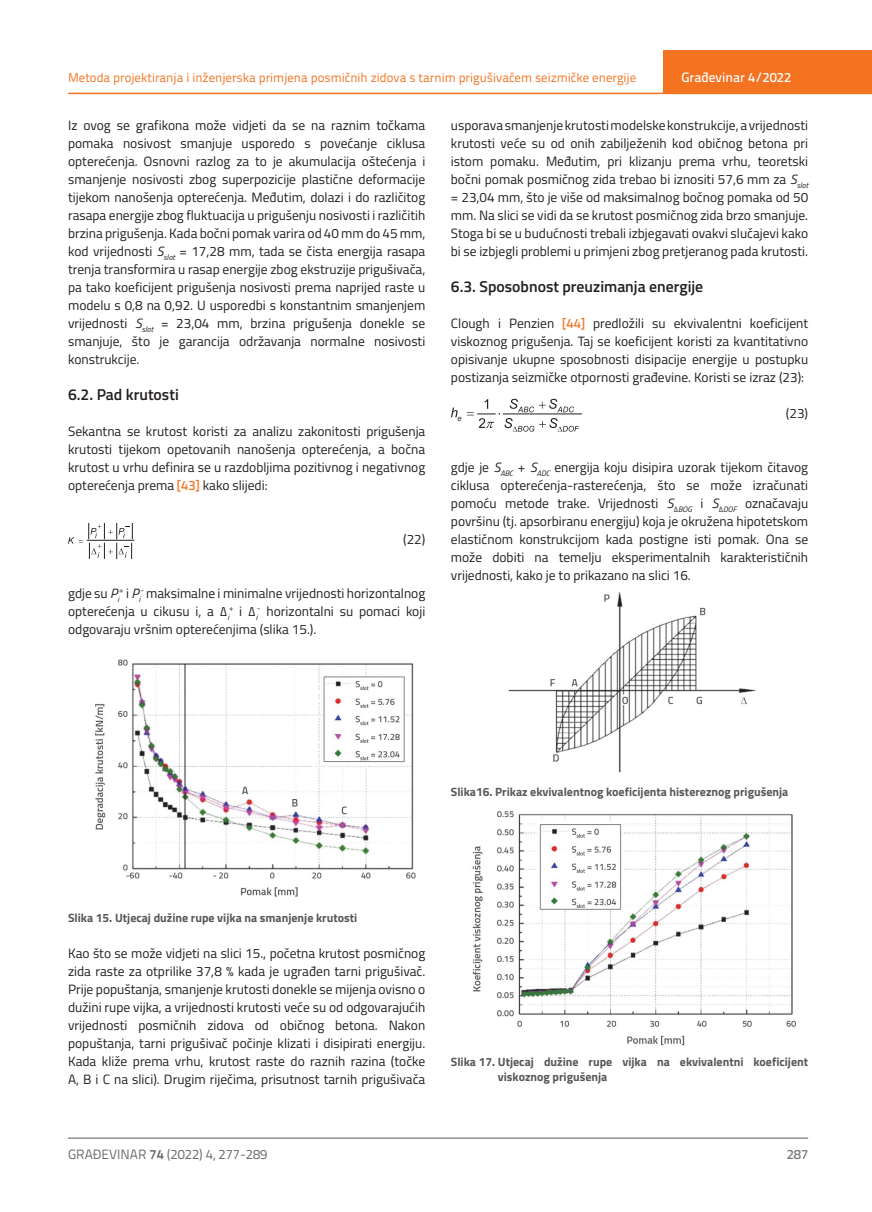
<style>
.page{position:relative;width:872px;height:1212px;background:#fff}
.page>*{position:absolute;margin:0;border:0;box-sizing:border-box;transform-origin:0 0}
.t1{font:600 15.75px "Titillium";color:#231f20}
.t2{font:13.5px/18px "Titillium";color:#231f20;text-align:justify}
.t3{font:13.5px "Titillium Text 22 L";color:#6c6d70}
.t4{font:500 13.5px "Titillium Text 22 L";color:#fff}
.t5{font:500 13.5px "Titillium Text 22 L";color:#787a7d}
.t6{font:12.75px "Titillium Text 22 L";color:#f47321}
.t7{font:700 12px/15px "Titillium";color:#57585a}
.t8{font:7.8px "Titillium";color:#231f20}
.s1{font-style:italic}
.s2{font-family:"Titillium Text 22 L";font-weight:500;color:#f47321}
.s3{font-size:13.5px}
.s4{font-style:italic;font-size:13.5px}
.s5{font-weight:700}
</style>
<div class="page">
<hr style="left:68px;top:93px;width:804px;height:1px;background:#f47321">
<div style="left:663px;top:50px;width:209px;height:44px;background:#f47321"></div>
<hr style="left:68px;top:1138px;width:740px;height:1px;background:#57585a">
<hr style="left:87px;top:540px;width:47px;height:1px;background:#231f20">
<svg style="left:68px;top:523px;width:65px;height:35px"></svg>
<hr style="left:503px;top:414px;width:78px;height:1px;background:#231f20">
<svg style="left:451px;top:408px;width:10px;height:13px"></svg>
<svg style="left:467px;top:399px;width:112px;height:33px"></svg>
<img style="left:95px;top:659px;width:321px;height:238px">
<img style="left:508px;top:592px;width:248px;height:181px">
<img style="left:472px;top:811px;width:324px;height:235px">
<p class="t6" style="left:68px;top:68px;width:569px">Metoda projektiranja i inženjerska primjena posmičnih zidova s tarnim prigušivačem seizmičke energije</p>
<p class="t2" style="left:68px;top:115px;width:359px">Iz ovog se grafikona može vidjeti da se na raznim točkama pomaka nosivost smanjuje usporedo s povećanje ciklusa opterećenja. Osnovni razlog za to je akumulacija oštećenja i smanjenje nosivosti zbog superpozicije plastične deformacije tijekom nanošenja opterećenja. Međutim, dolazi i do različitog rasapa energije zbog fluktuacija u prigušenju nosivosti i različitih brzina prigušenja. Kada bočni pomak varira od 40 mm do 45 mm, kod vrijednosti <span class="s1">S</span><sub>slot</sub> = 17,28 mm, tada se čista energija rasapa trenja transformira u rasap energije zbog ekstruzije prigušivača, pa tako koeficijent prigušenja nosivosti prema naprijed raste u modelu s 0,8 na 0,92. U usporedbi s konstantnim smanjenjem vrijednosti <span class="s1">S</span><sub>slot</sub> = 23,04 mm, brzina prigušenja donekle se smanjuje, što je garancija održavanja normalne nosivosti konstrukcije.</p>
<p class="t1" style="left:68px;top:382px;width:112px">6.2. Pad krutosti</p>
<p class="t2" style="left:68px;top:421px;width:359px">Sekantna se krutost koristi za analizu zakonitosti prigušenja krutosti tijekom opetovanih nanošenja opterećenja, a bočna krutost u vrhu definira se u razdobljima pozitivnog i negativnog opterećenja prema <span class="s2">[43]</span> kako slijedi:</p>
<p class="t4" style="left:681px;top:67px;width:111px">Građevinar 4/2022</p>
<p class="t2" style="left:451px;top:115px;width:359px">usporava smanjenje krutosti modelske konstrukcije, a vrijednosti krutosti veće su od onih zabilježenih kod običnog betona pri istom pomaku. Međutim, pri klizanju prema vrhu, teoretski bočni pomak posmičnog zida trebao bi iznositi 57,6 mm za <span class="s1">S</span><sub>slot </sub>= 23,04 mm, što je više od maksimalnog bočnog pomaka od 50 mm. Na slici se vidi da se krutost posmičnog zida brzo smanjuje.<br>Stoga bi se u budućnosti trebali izbjegavati ovakvi slučajevi kako bi se izbjegli problemi u primjeni zbog pretjeranog pada krutosti.</p>
<p class="t1" style="left:451px;top:274px;width:254px">6.3. Sposobnost preuzimanja energije</p>
<p class="t2" style="left:451px;top:313px;width:359px">Clough i Penzien <span class="s2">[44]</span> predložili su ekvivalentni koeficijent viskoznog prigušenja. Taj se koeficijent koristi za kvantitativno opisivanje ukupne sposobnosti disipacije energije u postupku postizanja seizmičke otpornosti građevine. Koristi se izraz (23):</p>
<p class="t2" style="left:786px;top:403px;width:24px">(23)</p>
<p class="t2" style="left:451px;top:457px;width:359px">gdje je <span class="s1">S</span><sub>ABC</sub> + <span class="s1">S</span><sub>ADC</sub> energija koju disipira uzorak tijekom čitavog ciklusa opterećenja-rasterećenja, što se može izračunati pomoću metode trake. Vrijednosti <span class="s1">S</span><sub>∆</sub><sub>BOG</sub> i <span class="s1">S</span><sub>∆</sub><sub>DOF</sub> označavaju površinu (tj. apsorbiranu energiju) koja je okružena hipotetskom elastičnom konstrukcijom kada postigne isti pomak. Ona se može dobiti na temelju eksperimentalnih karakterističnih vrijednosti, kako je to prikazano na slici 16.</p>
<p class="t2" style="left:403px;top:529px;width:24px">(22)</p>
<p class="t2" style="left:68px;top:583px;width:359px;text-indent:72px"><sup>-</sup> maksimalne i minimalne vrijednosti horizontalnog opterećenja u cikusu i, a ∆<sub>i</sub><sup>+</sup> i ∆<sub>i</sub><sup>-</sup> horizontalni su pomaci koji odgovaraju vršnim opterećenjima (slika 15.).</p>
<p class="t2" style="left:68px;top:584px;width:53px">gdje su <span class="s1">P</span><sub>i</sub></p>
<p class="t8" style="left:119px;top:585px;width:23px">+ <span class="s3">i</span> <span class="s4">P</span><span class="s1">i</span></p>
<p class="t7" style="left:451px;top:784px;width:339px">Slika16. Prikaz ekvivalentnog koeficijenta histereznog prigušenja</p>
<p class="t7" style="left:68px;top:910px;width:291px">Slika 15. Utjecaj dužine rupe vijka na smanjenje krutosti</p>
<p class="t2" style="left:68px;top:944px;width:359px">Kao što se može vidjeti na slici 15., početna krutost posmičnog zida raste za otprilike 37,8 % kada je ugrađen tarni prigušivač.<br>Prije popuštanja, smanjenje krutosti donekle se mijenja ovisno o dužini rupe vijka, a vrijednosti krutosti veće su od odgovarajućih vrijednosti posmičnih zidova od običnog betona. Nakon popuštanja, tarni prigušivač počinje klizati i disipirati energiju.<br>Kada kliže prema vrhu, krutost raste do raznih razina (točke A, B i C na slici). Drugim riječima, prisutnost tarnih prigušivača</p>
<p class="t7" style="left:498px;top:1054px;width:312px;text-indent:-47px">Slika 17. Utjecaj dužine rupe vijka na ekvivalentni koeficijent viskoznog prigušenja</p>
<p class="t3" style="left:68px;top:1144px;width:201px">GRAĐEVINAR <span class="s5">74</span> (2022) 4, 277-289</p>
<p class="t5" style="left:786px;top:1144px;width:23px">287</p>
</div>
